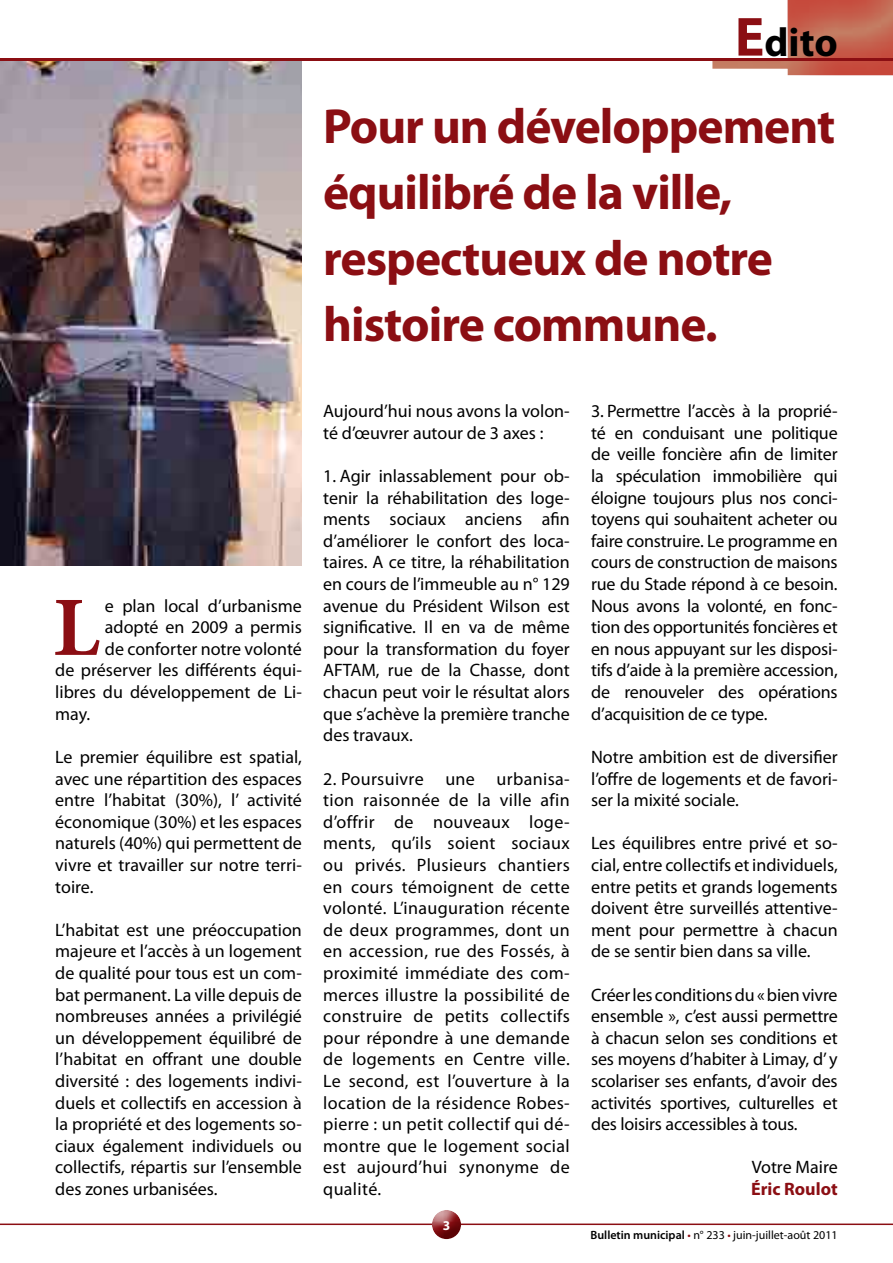
<style>
.page{position:relative;width:893px;height:1263px;background:#fff}
.page>*{position:absolute;margin:0;border:0;box-sizing:border-box;transform-origin:0 0}
.t1{font:700 84.45px "Minion Pro";color:#8b0e13}
.t2{font:700 49.5px/66px "Myriad Pro";letter-spacing:-.02em;color:#8b0e13}
.t3{font:700 40.5px "Myriad Pro";color:#000}
.t4{font:18px/21.6px "Myriad Pro";color:#000;text-align:justify}
.t5{font:700 18px "Myriad Pro";color:#8b0e13}
.t6{font:700 13.5px "Myriad Pro";color:#fff}
.t7{font:12px "Myriad Pro";color:#000}
.s1{font-size:55.5px;color:#8b0e13}
.s2{font-weight:600}
.s3{color:#8b0e13}
</style>
<div class="page">
<img style="left:0;top:60px;width:302px;height:506px">
<hr style="left:0;top:1223px;width:893px;height:2px;background:#8b0e13">
<div style="left:710px;top:0;width:183px;height:77px;background:#8b0e13;opacity:.5"></div>
<hr style="left:0;top:58px;width:893px;height:2px;background:#8b0e13">
<div style="left:430px;top:1208px;width:31px;height:23px;background:#fff;opacity:.75"></div>
<div style="left:430px;top:1211px;width:31px;height:28px;background:#8b0e13;opacity:.75"></div>
<h3 class="t3" style="left:735px;top:16px;width:104px"><span class="s1">E</span>dito</h3>
<h2 class="t2" style="left:323px;top:92px;width:514px">Pour un développement équilibré de la ville, respectueux de notre histoire commune.</h2>
<h1 class="t1" style="left:53px;top:568px;width:48px">L</h1>
<p class="t4" style="left:105px;top:594px;width:199px">e plan local d’urbanisme</p>
<p class="t4" style="left:105px;top:616px;width:199px">adopté en 2009 a permis</p>
<p class="t4" style="left:105px;top:638px;width:199px">de conforter notre volonté</p>
<p class="t4" style="left:55px;top:659px;width:248px">de préserver les différents équi-</p>
<p class="t4" style="left:55px;top:681px;width:248px">libres du développement de Li-</p>
<p class="t4" style="left:55px;top:702px;width:37px">may.</p>
<p class="t4" style="left:55px;top:746px;width:248px">Le premier équilibre est spatial, avec une répartition des espaces entre l’habitat (30%), l’ activité économique (30%) et les espaces naturels (40%) qui permettent de vivre et travailler sur notre terri&shy;toire.</p>
<p class="t4" style="left:55px;top:918px;width:248px">L’habitat est une préoccupation majeure et l’accès à un logement de qualité pour tous est un com&shy;bat permanent. La ville depuis de nombreuses années a privilégié un développement équilibré de l’habitat en offrant une double diversité : des logements indivi&shy;duels et collectifs en accession à la propriété et des logements so&shy;ciaux également individuels ou collectifs, répartis sur l’ensemble des zones urbanisées.</p>
<p class="t4" style="left:323px;top:400px;width:248px">Aujourd’hui nous avons la volon&shy;té d’œuvrer autour de 3 axes :</p>
<p class="t4" style="left:323px;top:465px;width:248px">1. Agir inlassablement pour ob&shy;tenir la réhabilitation des loge&shy;ments sociaux anciens afin d’améliorer le confort des loca&shy;taires. A ce titre, la réhabilitation en cours de l’immeuble au n° 129 avenue du Président Wilson est significative. Il en va de même pour la transformation du foyer AFTAM, rue de la Chasse, dont chacun peut voir le résultat alors que s’achève la première tranche des travaux.</p>
<p class="t4" style="left:323px;top:767px;width:248px">2. Poursuivre une urbanisa&shy;tion raisonnée de la ville afin d’offrir de nouveaux loge&shy;ments, qu’ils soient sociaux ou privés. Plusieurs chantiers en cours témoignent de cette volonté. L’inauguration récente de deux programmes, dont un en accession, rue des Fossés, à proximité immédiate des com&shy;merces illustre la possibilité de construire de petits collectifs pour répondre à une demande de logements en Centre ville.<br>Le second, est l’ouverture à la location de la résidence Robes&shy;pierre : un petit collectif qui dé&shy;montre que le logement social est aujourd’hui synonyme de qualité.</p>
<p class="t6" style="left:443px;top:1216px;width:9px">3</p>
<p class="t4" style="left:591px;top:400px;width:248px">3. Permettre l’accès à la proprié&shy;té en conduisant une politique de veille foncière afin de limiter la spéculation immobilière qui éloigne toujours plus nos conci&shy;toyens qui souhaitent acheter ou faire construire. Le programme en cours de construction de maisons rue du Stade répond à ce besoin.<br>Nous avons la volonté, en fonc&shy;tion des opportunités foncières et en nous appuyant sur les disposi&shy;tifs d’aide à la première accession, de renouveler des opérations d’acquisition de ce type.</p>
<p class="t4" style="left:591px;top:746px;width:248px">Notre ambition est de diversifier l’offre de logements et de favori&shy;ser la mixité sociale.</p>
<p class="t4" style="left:591px;top:832px;width:248px">Les équilibres entre privé et so&shy;cial, entre collectifs et individuels, entre petits et grands logements doivent être surveillés attentive&shy;ment pour permettre à chacun de se sentir bien dans sa ville.</p>
<p class="t4" style="left:591px;top:983px;width:248px">Créer les conditions du « bien vivre ensemble », c’est aussi permettre à chacun selon ses conditions et ses moyens d’habiter à Limay, d’ y scolariser ses enfants, d’avoir des activités sportives, culturelles et des loisirs accessibles à tous.</p>
<p class="t4" style="left:752px;top:1156px;width:88px">Votre Maire</p>
<p class="t5" style="left:751px;top:1177px;width:88px">Éric Roulot</p>
<p class="t7" style="left:590px;top:1227px;width:249px"><span class="s2">Bulletin municipal</span> <span class="s3">•</span> n° 233 <span class="s3">•</span> juin-juillet-août 2011</p>
</div>
